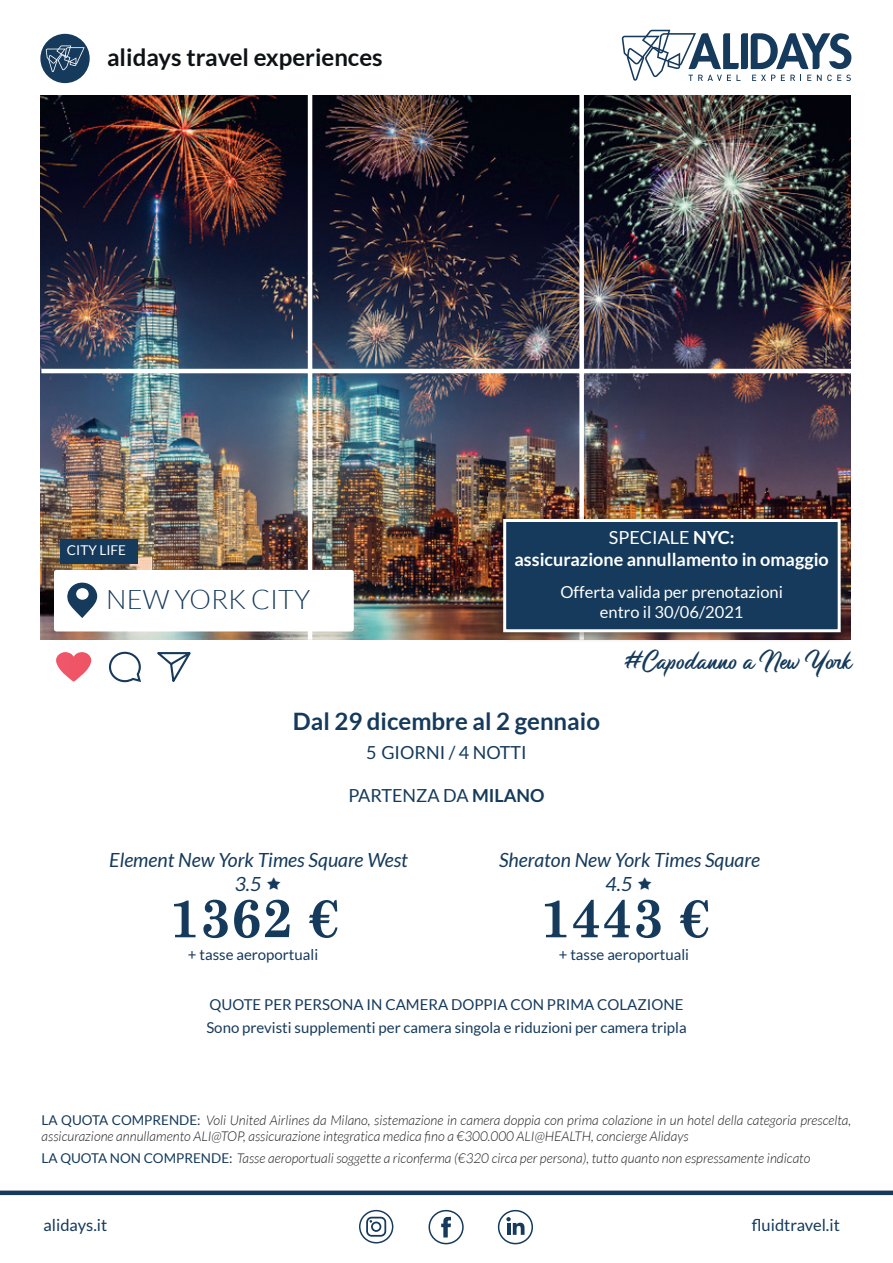
<style>
.page{position:relative;width:893px;height:1263px;background:#fff}
.page>*{position:absolute;margin:0;border:0;box-sizing:border-box;transform-origin:0 0}
.t1{font:700 54px "Century Schoolbook";color:#153a5b}
.t2{font:300 27px "Lato";color:#153a5b}
.t3{font:700 24px "Lato";color:#0d1214}
.t4{font:700 24px "Lato";color:#153a5b}
.t5{font:italic 19.5px/23.4px "Lato";color:#153a5b}
.t6{font:19.5px "Monopola Script";color:#153a5b}
.t7{font:700 18px/21.6px "Lato";color:#fff;text-align:center}
.t8{font:18px "Lato";color:#153a5b}
.t9{font:16.5px/19.8px "Lato";color:#fff;text-align:center}
.t10{font:16.5px "Lato";color:#153a5b}
.t11{font:15px/22.5px "Lato";color:#153a5b}
.t12{font:italic 300 13.5px/16.2px "Lato";color:#231f20}
.t13{font:13.5px "Lato";color:#fff}
.s1{font-weight:400}
.s2{font-weight:700}
.s3{font-weight:400;font-style:normal;color:#153a5b}
</style>
<div class="page">
<img style="left:40px;top:96px;width:810px;height:543px">
<hr style="left:308px;top:91px;width:4px;height:549px;background:#fff">
<div style="left:579px;top:91px;width:5px;height:549px;background:#fff"></div>
<hr style="left:41px;top:369px;width:810px;height:4px;background:#fff">
<div style="left:40px;top:34px;width:50px;height:49px;background:#153a5b;border-radius:50%"></div>
<svg style="left:46px;top:45px;width:39px;height:27px"></svg>
<div style="left:428px;top:1210px;width:36px;height:34px;border:2px solid #153a5b;border-radius:50%"></div>
<svg style="left:441px;top:1217px;width:10px;height:20px"></svg>
<div style="left:498px;top:1210px;width:35px;height:34px;border:2px solid #153a5b;border-radius:50%"></div>
<svg style="left:506px;top:1217px;width:18px;height:18px"></svg>
<svg style="left:359px;top:1210px;width:34px;height:33px"></svg>
<svg style="left:109px;top:651px;width:32px;height:32px"></svg>
<svg style="left:157px;top:652px;width:34px;height:30px"></svg>
<img style="left:56px;top:652px;width:35px;height:30px">
<div style="left:0;top:1190px;width:893px;height:5px;background:#153a5b"></div>
<svg style="left:622px;top:30px;width:229px;height:51px"></svg>
<div style="left:54px;top:570px;width:300px;height:61px;background:#fff;border-radius:3px"></div>
<svg style="left:67px;top:582px;width:31px;height:36px"></svg>
<div style="left:60px;top:540px;width:78px;height:24px;background:#153a5b"></div>
<div style="left:498px;top:514px;width:354px;height:129px;background:#231f20;opacity:.46"></div>
<div style="left:503px;top:519px;width:338px;height:113px;background:#153a5b;border:3px solid #fff"></div>
<h3 class="t3" style="left:107px;top:43px;width:277px">alidays travel experiences</h3>
<p class="t13" style="left:67px;top:543px;width:61px">CITY LIFE</p>
<h2 class="t2" style="left:106px;top:585px;width:205px">NEW YORK CITY</h2>
<h3 class="t7" style="left:514px;top:526px;width:316px"><span class="s1">SPECIALE</span> NYC:<br>assicurazione annullamento in omaggio</h3>
<p class="t9" style="left:560px;top:582px;width:224px">Offerta valida per prenotazioni entro il 30/06/2021</p>
<h3 class="t6" style="left:625px;top:647px;width:228px">#Capodanno a New York</h3>
<h3 class="t4" style="left:293px;top:708px;width:309px">Dal 29 dicembre al 2 gennaio</h3>
<h3 class="t8" style="left:366px;top:742px;width:162px">5 GIORNI / 4 NOTTI</h3>
<h3 class="t8" style="left:348px;top:786px;width:198px">PARTENZA DA <span class="s2">MILANO</span></h3>
<h3 class="t5" style="left:235px;top:849px;width:175px;text-indent:-125px">Element New York Times Square West<br>3.5</h3>
<h3 class="t5" style="left:606px;top:849px;width:156px;text-indent:-107px">Sheraton New York Times Square<br>4.5</h3>
<h1 class="t1" style="left:169px;top:885px;width:172px">1362 €</h1>
<h1 class="t1" style="left:540px;top:885px;width:172px">1443 €</h1>
<p class="t11" style="left:188px;top:943px;width:132px">+ tasse aeroportuali</p>
<p class="t11" style="left:559px;top:943px;width:132px">+ tasse aeroportuali</p>
<p class="t11" style="left:206px;top:993px;width:482px">QUOTE PER PERSONA IN CAMERA DOPPIA CON PRIMA COLAZIONE<br>Sono previsti supplementi per camera singola e riduzioni per camera tripla</p>
<p class="t12" style="left:42px;top:1113px;width:811px"><span class="s3">LA QUOTA COMPRENDE:</span> Voli United Airlines da Milano, sistemazione in camera doppia con prima colazione in un hotel della categoria prescelta, assicurazione annullamento ALI@TOP, assicurazione integratica medica fino a €300.000 ALI@HEALTH, concierge Alidays</p>
<p class="t12" style="left:42px;top:1150px;width:770px"><span class="s3">LA QUOTA NON COMPRENDE:</span> Tasse aeroportuali soggette a riconferma (€320 circa per persona), tutto quanto non espressamente indicato</p>
<p class="t10" style="left:44px;top:1215px;width:65px">alidays.it</p>
<p class="t10" style="left:752px;top:1215px;width:89px">fluidtravel.it</p>
</div>
